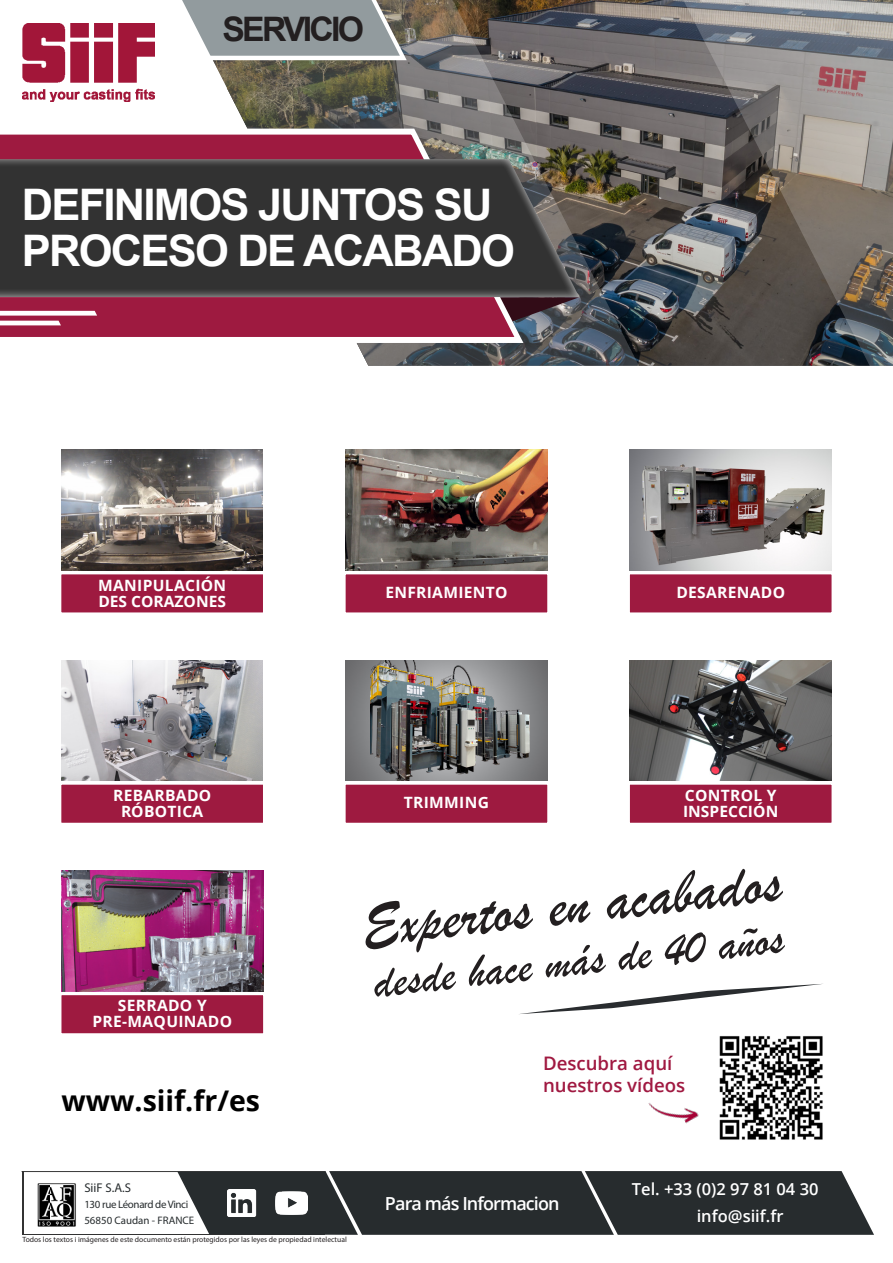
<style>
.page{position:relative;width:893px;height:1263px;background:#fff}
.page>*{position:absolute;margin:0;border:0;box-sizing:border-box;transform-origin:0 0}
.t1{font:61.5px "Brush Script";color:#231f20}
.t2{font:47.25px "Brush Script";color:#231f20}
.t3{font:700 43.5px "Arial";letter-spacing:-.04em;color:#fff}
.t4{font:700 33.75px "Arial";letter-spacing:-.08em;color:#231f20}
.t5{font:700 28.5px "Open Sans";color:#000}
.t6{font:600 18.6px "Open Sans";color:#a01941}
.t7{font:600 18px "Open Sans";letter-spacing:-.05em;color:#fff}
.t8{font:600 16.5px "Open Sans";color:#fff}
.t9{font:700 15.6px "Open Sans";letter-spacing:.02em;color:#fff}
.t10{font:700 15.6px "Open Sans";color:#fff}
.t11{font:12.75px "Myriad Pro";color:#272c2e}
.t12{font:10.95px "Myriad Pro";letter-spacing:-.03em;color:#272c2e}
.t13{font:10.95px "Myriad Pro";color:#272c2e}
.t14{font:7.65px "Myriad Pro";color:#231f20}
</style>
<div class="page">
<img style="left:646px;top:0;width:23px;height:366px">
<svg style="left:669px;top:0;width:224px;height:366px;background:#74716f"></svg>
<img style="left:358px;top:0;width:288px;height:366px">
<img style="left:37px;top:1183px;width:39px;height:44px">
<hr style="left:22px;top:1171px;width:2px;height:64px;background:#323232">
<hr style="left:22px;top:1234px;width:303px;height:1px;background:#323232">
<hr style="left:22px;top:1171px;width:304px;height:1px;background:#323232">
<svg style="left:177px;top:1171px;width:697px;height:64px;background:#34393b"></svg>
<svg style="left:0;top:126px;width:528px;height:220px"></svg>
<svg style="left:0;top:152px;width:582px;height:129px;background:#3c3737"></svg>
<svg style="left:0;top:281px;width:605px;height:51px;background:#7c3449"></svg>
<svg style="left:0;top:0;width:410px;height:130px"></svg>
<img style="left:22px;top:23px;width:132px;height:78px">
<img style="left:228px;top:1189px;width:31px;height:28px">
<img style="left:275px;top:1189px;width:33px;height:28px">
<img style="left:61px;top:450px;width:202px;height:120px">
<div style="left:58px;top:571px;width:208px;height:45px;background:#9e1a40;border:3px solid #fff"></div>
<img style="left:346px;top:450px;width:201px;height:120px">
<div style="left:342px;top:571px;width:208px;height:45px;background:#9e1a40;border:3px solid #fff"></div>
<img style="left:61px;top:660px;width:202px;height:121px">
<div style="left:58px;top:781px;width:208px;height:45px;background:#9e1a40;border:3px solid #fff"></div>
<img style="left:346px;top:660px;width:201px;height:121px">
<div style="left:342px;top:781px;width:208px;height:45px;background:#9e1a40;border:3px solid #fff"></div>
<img style="left:630px;top:450px;width:201px;height:120px">
<div style="left:627px;top:571px;width:208px;height:45px;background:#9e1a40;border:3px solid #fff"></div>
<img style="left:630px;top:660px;width:201px;height:121px">
<div style="left:627px;top:781px;width:208px;height:45px;background:#9e1a40;border:3px solid #fff"></div>
<img style="left:62px;top:871px;width:201px;height:120px">
<div style="left:58px;top:992px;width:208px;height:44px;background:#9e1a40;border:3px solid #fff"></div>
<img style="left:370px;top:660px;width:175px;height:121px">
<svg style="left:520px;top:984px;width:302px;height:30px"></svg>
<img style="left:719px;top:1036px;width:104px;height:104px">
<img style="left:648px;top:1071px;width:73px;height:69px">
<p class="t4" style="left:222px;top:7px;width:143px">SERVICIO</p>
<p class="t3" style="left:22px;top:176px;width:472px">DEFINIMOS JUNTOS SU</p>
<p class="t3" style="left:22px;top:222px;width:495px">PROCESO DE ACABADO</p>
<p class="t9" style="left:98px;top:574px;width:130px">MANIPULACIÓN</p>
<p class="t10" style="left:98px;top:590px;width:129px">DES CORAZONES</p>
<p class="t9" style="left:385px;top:582px;width:124px">ENFRIAMIENTO</p>
<p class="t9" style="left:676px;top:582px;width:110px">DESARENADO</p>
<p class="t9" style="left:113px;top:784px;width:100px">REBARBADO</p>
<p class="t9" style="left:121px;top:801px;width:84px">RÓBOTICA</p>
<p class="t9" style="left:118px;top:994px;width:90px">SERRADO Y</p>
<p class="t9" style="left:92px;top:1011px;width:141px">PRE-MAQUINADO</p>
<p class="t5" style="left:62px;top:1080px;width:200px">www.siif.fr/es</p>
<p class="t9" style="left:404px;top:791px;width:87px">TRIMMING</p>
<p class="t9" style="left:685px;top:784px;width:93px">CONTROL Y</p>
<p class="t10" style="left:683px;top:801px;width:97px">INSPECCIÓN</p>
<p class="t1" style="left:358px;top:886px;width:423px;rotate:-6deg">Expertos en acabados</p>
<p class="t2" style="left:370px;top:951px;width:414px;rotate:-6deg">desde hace más de 40 años</p>
<p class="t6" style="left:543px;top:1051px;width:131px">Descubra aquí</p>
<p class="t6" style="left:543px;top:1072px;width:144px">nuestros vídeos</p>
<p class="t11" style="left:84px;top:1180px;width:48px">SiiF S.A.S</p>
<p class="t12" style="left:84px;top:1198px;width:106px">130 rue Léonard de Vinci</p>
<p class="t13" style="left:84px;top:1214px;width:111px">56850 Caudan - FRANCE</p>
<p class="t14" style="left:22px;top:1235px;width:326px">Todos los textos i imágenes de este documento están protegidos por las leyes de propiedad intelectual</p>
<p class="t7" style="left:385px;top:1191px;width:176px">Para más Informacion</p>
<p class="t8" style="left:632px;top:1178px;width:188px">Tel. +33 (0)2 97 81 04 30</p>
<p class="t8" style="left:697px;top:1204px;width:88px">info@siif.fr</p>
</div>
